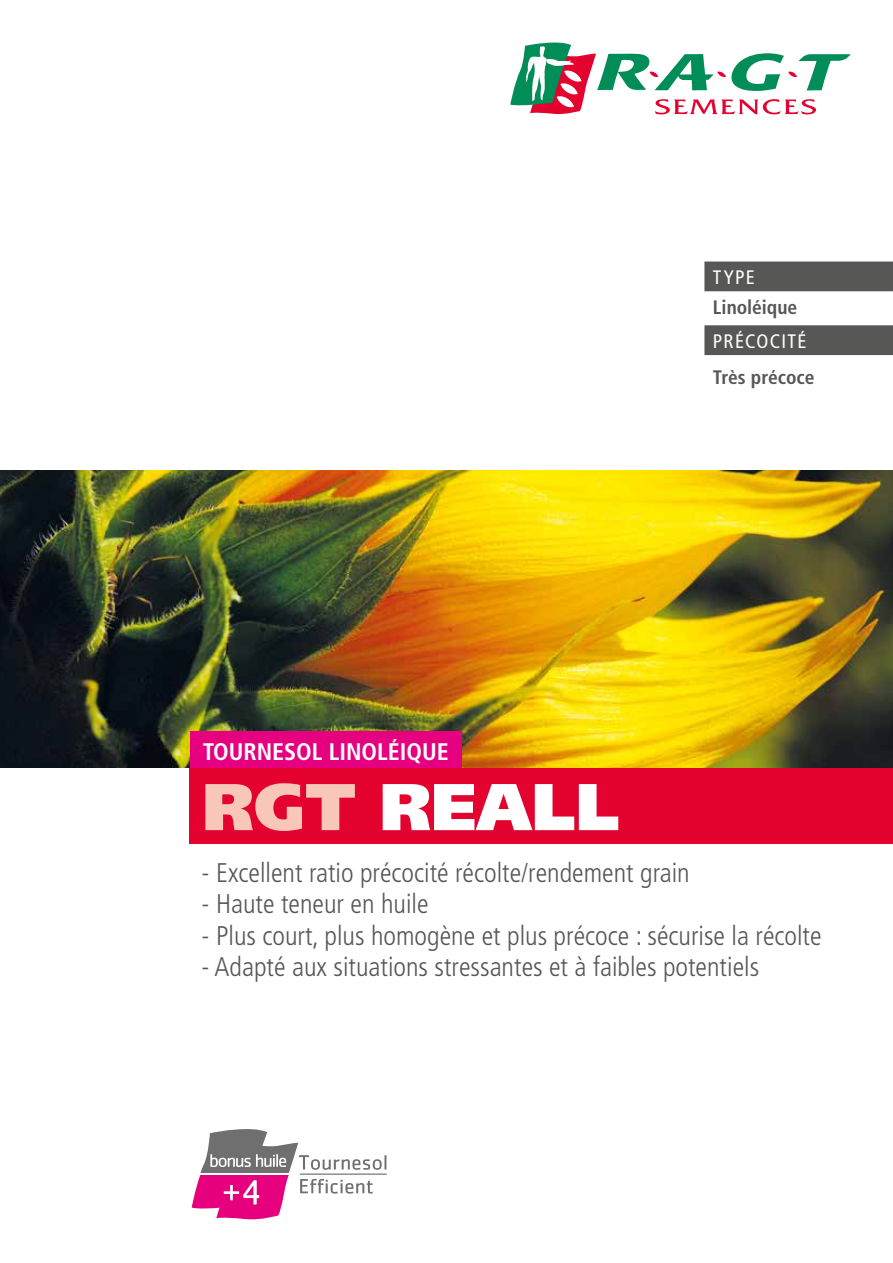
<style>
.page{position:relative;width:893px;height:1263px;background:#fff}
.page>*{position:absolute;margin:0;border:0;box-sizing:border-box;transform-origin:0 0}
.t1{font:900 66px "Frutiger LT Std";color:#fff}
.t2{font:300 condensed 27px "Frutiger LT Std";color:#575756}
.t3{font:700 condensed 24px "Frutiger LT Std";color:#fff}
.t4{font:700 condensed 19.5px "Frutiger LT Std";color:#575756}
.t5{font:condensed 19.5px "Frutiger LT Std";letter-spacing:.065em;color:#fff}
.s1{color:#f9c6ba}
</style>
<div class="page">
<svg style="left:510px;top:43px;width:340px;height:72px"></svg>
<img style="left:0;top:470px;width:893px;height:298px">
<div style="left:190px;top:768px;width:703px;height:75px;background:#e4032e"></div>
<svg style="left:704px;top:261px;width:189px;height:94px"></svg>
<div style="left:190px;top:732px;width:271px;height:36px;background:#e6007f"></div>
<hr style="left:300px;top:1173px;width:87px;height:2px;background:#706f6f">
<svg style="left:192px;top:1129px;width:194px;height:91px"></svg>
<hr style="left:200px;top:1173px;width:89px;height:2px;background:#fff">
<p class="t5" style="left:713px;top:266px;width:43px">TYPE</p>
<p class="t4" style="left:713px;top:296px;width:86px">Linoléique</p>
<p class="t5" style="left:713px;top:329px;width:95px">PRÉCOCITÉ</p>
<p class="t4" style="left:713px;top:365px;width:103px">Très précoce</p>
<p class="t3" style="left:203px;top:737px;width:247px">TOURNESOL LINOLÉIQUE</p>
<h1 class="t1" style="left:203px;top:767px;width:418px"><span class="s1">RGT</span> REALL</h1>
<p class="t2" style="left:202px;top:857px;width:490px">- Excellent ratio précocité récolte/rendement grain</p>
<p class="t2" style="left:202px;top:888px;width:228px">- Haute teneur en huile</p>
<p class="t2" style="left:202px;top:920px;width:621px">- Plus court, plus homogène et plus précoce : sécurise la récolte</p>
<p class="t2" style="left:202px;top:951px;width:559px">- Adapté aux situations stressantes et à faibles potentiels</p>
</div>
